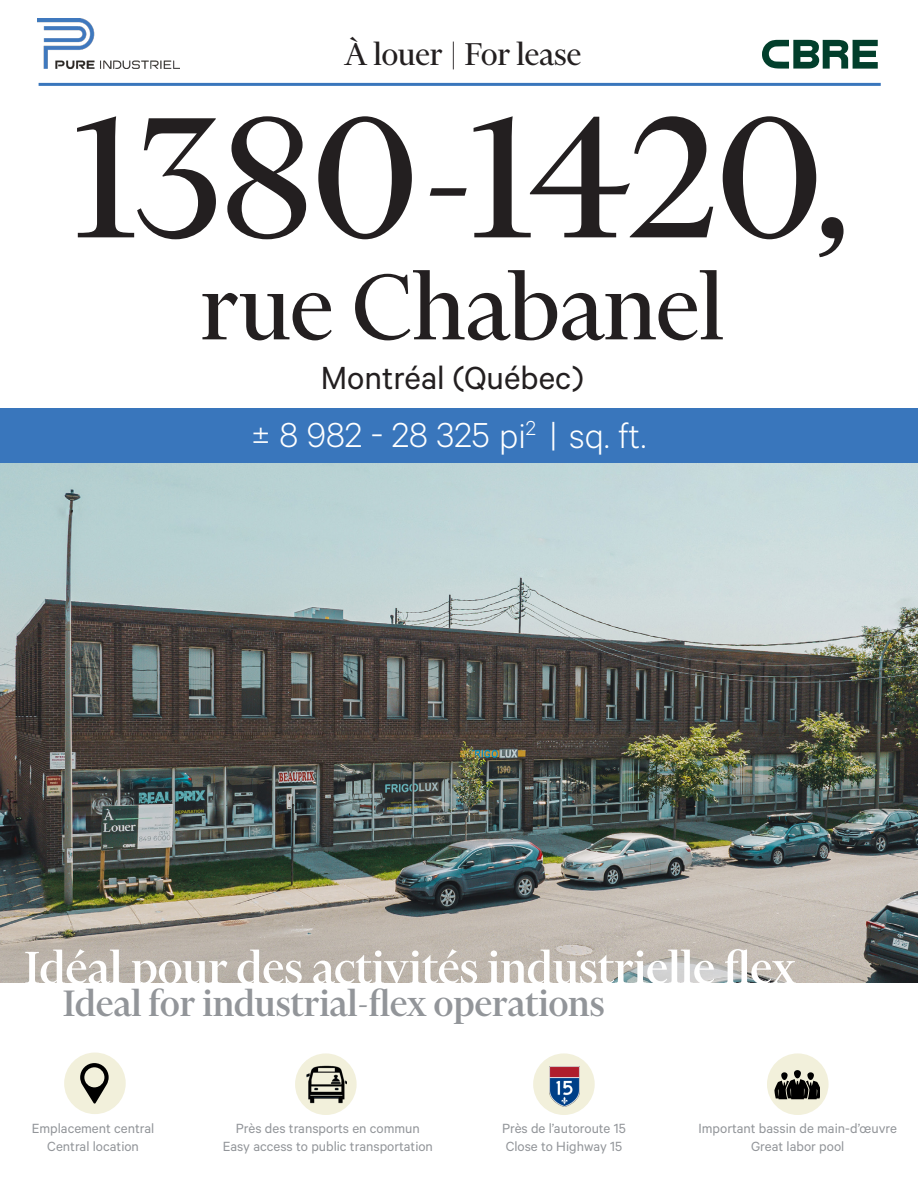
<style>
.page{position:relative;width:918px;height:1188px;background:#fff}
.page>*{position:absolute;margin:0;border:0;box-sizing:border-box;transform-origin:0 0}
.Heading_Large{font:196.5px "Financier Display";letter-spacing:-.005em;color:#231f20}
.Heading_Large-2{font:106.5px "Financier Display";color:#231f20}
.Heading_Large-3{font:500 52.5px "Financier Display";color:#fff}
.Heading_Large-4{font:500 42px "Financier Display";color:#929599}
.t1{font:300 39px "Calibre";color:#fff}
.Heading_Large-5{font:36px "Calibre";color:#231f20}
.t2{font:36px "Financier Display";color:#231f20}
.t3{font:15px "Calibre";color:#929599}
</style>
<div class="page">
<img style="left:0;top:462px;width:918px;height:521px">
<div style="left:64px;top:1053px;width:62px;height:61px;background:#f2f0db;border-radius:50%"></div>
<div style="left:767px;top:1053px;width:62px;height:62px;background:#f2f0db;border-radius:50%"></div>
<div style="left:533px;top:1053px;width:62px;height:62px;background:#f2f0db;border-radius:50%"></div>
<svg style="left:762px;top:40px;width:116px;height:29px"></svg>
<hr style="left:39px;top:83px;width:842px;height:3px;background:#3976bc">
<div style="left:0;top:408px;width:918px;height:54px;background:#3976bc"></div>
<div style="left:295px;top:1053px;width:62px;height:62px;background:#f2f0db;border-radius:50%"></div>
<svg style="left:774px;top:1070px;width:46px;height:29px"></svg>
<svg style="left:80px;top:1063px;width:29px;height:41px"></svg>
<img style="left:37px;top:18px;width:142px;height:50px">
<img style="left:550px;top:1066px;width:30px;height:40px">
<img style="left:302px;top:1065px;width:45px;height:43px">
<p class="t2" style="left:344px;top:35px;width:239px">À louer | For lease</p>
<p class="Heading_Large" style="left:74px;top:75px;width:778px">1380-1420,</p>
<p class="Heading_Large-2" style="left:200px;top:252px;width:525px">rue Chabanel</p>
<p class="Heading_Large-5" style="left:321px;top:357px;width:264px">Montréal (Québec)</p>
<p class="t1" style="left:251px;top:412px;width:397px">± 8 982 - 28 325 pi<sup>2</sup> | sq. ft.</p>
<p class="Heading_Large-3" style="left:25px;top:940px;width:773px">Idéal pour des activités industrielle flex</p>
<p class="Heading_Large-4" style="left:63px;top:981px;width:543px">Ideal for industrial-flex operations</p>
<p class="t3" style="left:32px;top:1120px;width:124px">Emplacement central</p>
<p class="t3" style="left:47px;top:1138px;width:93px">Central location</p>
<p class="t3" style="left:236px;top:1120px;width:185px">Près des transports en commun</p>
<p class="t3" style="left:223px;top:1138px;width:212px">Easy access to public transportation</p>
<p class="t3" style="left:502px;top:1120px;width:125px">Près de l’autoroute 15</p>
<p class="t3" style="left:506px;top:1138px;width:118px">Close to Highway 15</p>
<p class="t3" style="left:699px;top:1120px;width:200px">Important bassin de main-d’œuvre</p>
<p class="t3" style="left:751px;top:1138px;width:95px">Great labor pool</p>
</div>
